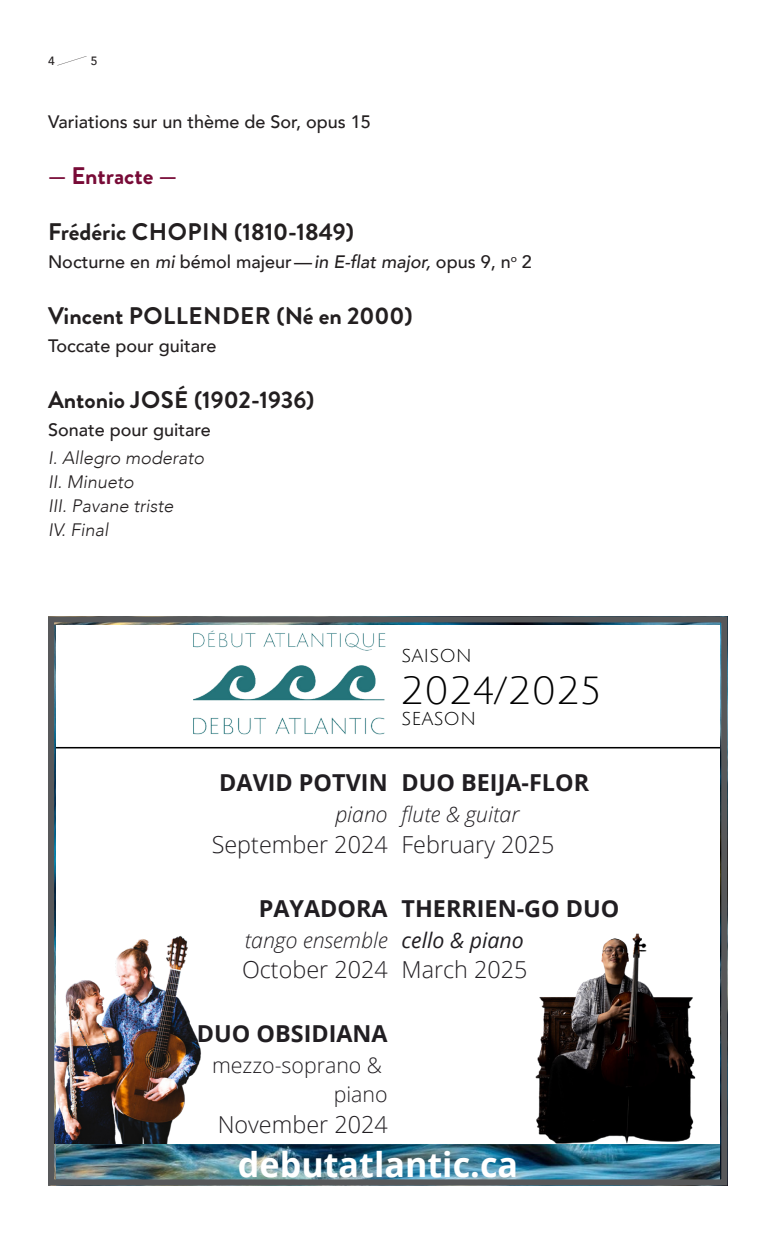
<style>
.page{position:relative;width:774px;height:1242px;background:#fff}
.page>*{position:absolute;margin:0;border:0;box-sizing:border-box;transform-origin:0 0}
.t1{font:38.2px "Julius Sans One";color:#000}
.t2{font:700 34.2px "Open Sans";color:#fff}
._2019-2020_-_Compositeur{font:700 24px "Brandon Grotesque";color:#231f20}
._2019-2020_-_Compositeur-2{font:700 24px "Brandon Grotesque";color:#780b37}
.t3{font:700 23.4px "Open Sans";color:#211e22}
.t4{font:300 23.4px "Open Sans";color:#211e22}
.t5{font:italic 300 21.4px "Open Sans";color:#211e22}
.t6{font:300 21.4px/29px "Open Sans";color:#211e22;text-align:right}
.t7{font:italic 21.4px "Open Sans";color:#211e22}
.t8{font:20.4px "Julius Sans One";color:#000}
._2019-2020_-_Compositeur-3{font:500 18px "Avenir LT Com";color:#231f20}
._2019-2020_-_Compositeur-4{font:italic 300 18px/24px "Avenir LT Com";color:#231f20}
.t9{font:500 12px "Avenir LT Com";color:#231f20}
.s1{font-style:italic}
</style>
<div class="page">
<hr style="left:49px;top:747px;width:678px;height:1px;background:#000">
<img style="left:183px;top:624px;width:213px;height:123px">
<img style="left:55px;top:1144px;width:665px;height:35px">
<img style="left:55px;top:623px;width:665px;height:1px">
<img style="left:494px;top:933px;width:226px;height:214px">
<img style="left:55px;top:916px;width:146px;height:228px">
<div style="left:48px;top:616px;width:679px;height:570px;border:6px solid #57585a"></div>
<p class="t9" style="left:48px;top:53px;width:56px">4 <span class="s1">/</span>5</p>
<p class="_2019-2020_-_Compositeur-3" style="left:48px;top:111px;width:324px">Variations sur un thème de Sor, opus 15</p>
<p class="_2019-2020_-_Compositeur-2" style="left:48px;top:159px;width:130px">— Entracte —</p>
<p class="_2019-2020_-_Compositeur" style="left:48px;top:215px;width:307px">Frédéric CHOPIN (1810-1849)</p>
<p class="_2019-2020_-_Compositeur-3" style="left:48px;top:251px;width:485px">Nocturne en <span class="s1">mi</span> bémol majeur—<span class="s1">in E-flat major,</span> opus 9, n<sup>o</sup> 2</p>
<p class="_2019-2020_-_Compositeur" style="left:48px;top:299px;width:366px">Vincent POLLENDER (Né en 2000)</p>
<p class="_2019-2020_-_Compositeur-3" style="left:48px;top:335px;width:170px">Toccate pour guitare</p>
<p class="_2019-2020_-_Compositeur" style="left:48px;top:383px;width:268px">Antonio JOSÉ (1902-1936)</p>
<p class="_2019-2020_-_Compositeur-3" style="left:48px;top:419px;width:164px">Sonate pour guitare</p>
<p class="_2019-2020_-_Compositeur-4" style="left:48px;top:445px;width:158px">I. Allegro moderato<br>II. Minueto<br>III. Pavane triste<br>IV. Final</p>
<p class="t8" style="left:402px;top:644px;width:72px">SAISON</p>
<p class="t1" style="left:400px;top:671px;width:202px">2024/2025</p>
<p class="t8" style="left:402px;top:708px;width:76px">SEASON</p>
<p class="t3" style="left:219px;top:766px;width:170px">DAVID POTVIN</p>
<p class="t5" style="left:335px;top:800px;width:54px">piano</p>
<p class="t4" style="left:212px;top:828px;width:177px">September 2024</p>
<p class="t3" style="left:402px;top:766px;width:189px">DUO BEIJA-FLOR</p>
<p class="t5" style="left:402px;top:800px;width:119px">flute &amp; guitar</p>
<p class="t4" style="left:402px;top:828px;width:154px">February 2025</p>
<p class="t3" style="left:259px;top:892px;width:130px">PAYADORA</p>
<p class="t5" style="left:245px;top:925px;width:144px">tango ensemble</p>
<p class="t4" style="left:242px;top:954px;width:147px">October 2024</p>
<p class="t3" style="left:402px;top:892px;width:219px">THERRIEN-GO DUO</p>
<p class="t7" style="left:402px;top:925px;width:124px">cello &amp; piano</p>
<p class="t4" style="left:402px;top:954px;width:127px">March 2025</p>
<p class="t3" style="left:197px;top:1017px;width:192px">DUO OBSIDIANA</p>
<p class="t6" style="left:212px;top:1050px;width:177px">mezzo-soprano &amp; piano</p>
<p class="t4" style="left:218px;top:1108px;width:171px">November 2024</p>
<p class="t2" style="left:238px;top:1141px;width:282px">debutatlantic.ca</p>
</div>
